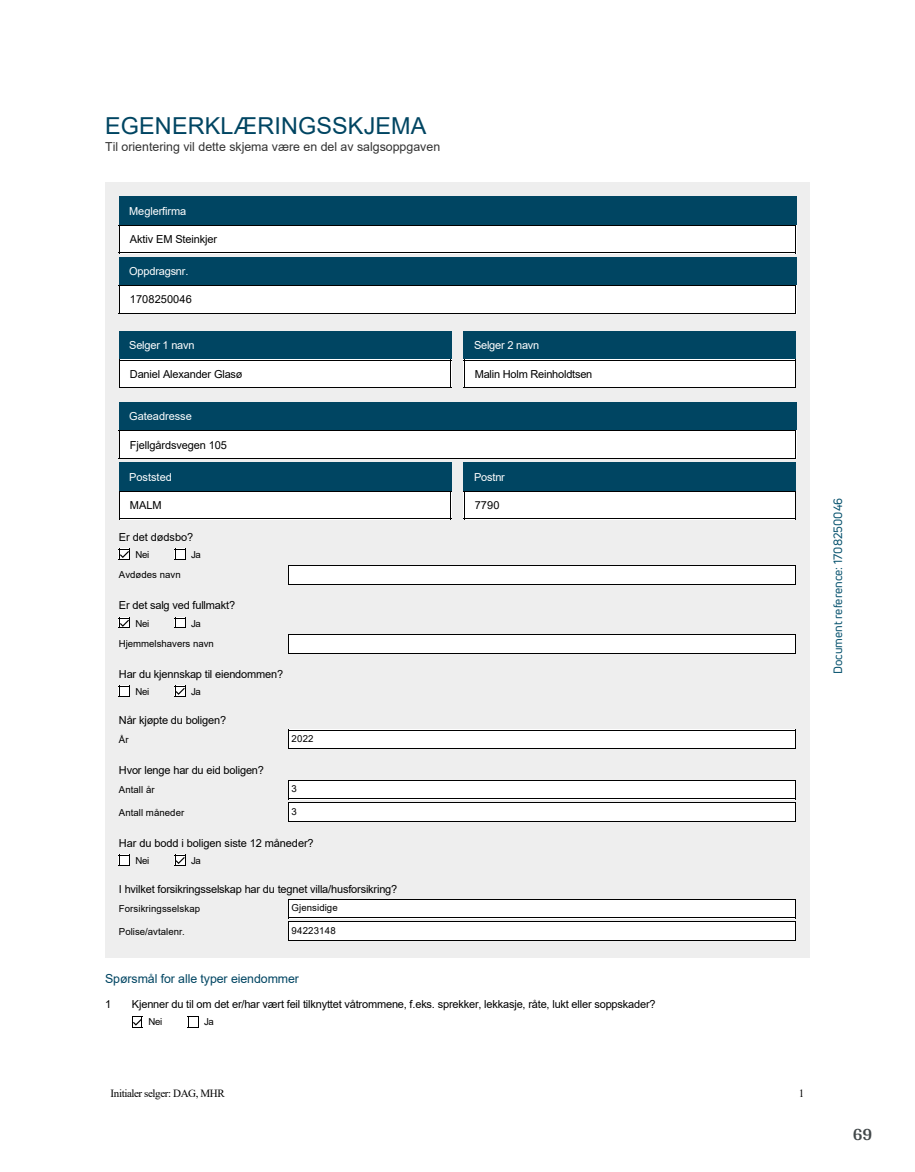
<style>
.page{position:relative;width:915px;height:1172px;background:#fff}
.page>*{position:absolute;margin:0;border:0;box-sizing:border-box;transform-origin:0 0}
.t1{font:23.4px "Arial";letter-spacing:.005em;color:#004562}
.t2{font:700 18px "Arya";color:#414749}
.t3{font:12.45px "Arial";color:#333}
.t4{font:12.45px "Arial";letter-spacing:-.005em;color:#004562}
.t5{font:11.85px "Uni Neue";color:#04506c}
.t6{font:10.95px "Arial";letter-spacing:-.015em;color:#000}
.t7{font:10.95px "Arial";letter-spacing:-.015em;color:#fff}
.t8{font:10.95px "Times New Roman";letter-spacing:-.035em;color:#000}
.t9{font:10.95px "Arial";letter-spacing:.005em;color:#000}
.t10{font:9.6px/20.7px "Arial";letter-spacing:.005em;color:#000}
</style>
<div class="page">
<div style="left:105px;top:182px;width:704px;height:776px;background:#eee"></div>
<div style="left:119px;top:196px;width:676px;height:29px;background:#004562"></div>
<div style="left:119px;top:225px;width:676px;height:28px;background:#fff"></div>
<hr style="left:119px;top:225px;width:676px;height:1px;background:#000">
<hr style="left:119px;top:252px;width:676px;height:1px;background:#000">
<svg style="left:119px;top:226px;width:1px;height:26px"></svg>
<svg style="left:795px;top:225px;width:1px;height:28px"></svg>
<div style="left:119px;top:257px;width:676px;height:28px;background:#004562"></div>
<div style="left:119px;top:285px;width:676px;height:29px;background:#fff"></div>
<hr style="left:119px;top:285px;width:676px;height:1px;background:#000">
<hr style="left:119px;top:313px;width:676px;height:1px;background:#000">
<svg style="left:119px;top:286px;width:1px;height:27px"></svg>
<svg style="left:795px;top:285px;width:1px;height:29px"></svg>
<div style="left:119px;top:331px;width:332px;height:29px;background:#004562"></div>
<div style="left:119px;top:360px;width:332px;height:28px;background:#fff"></div>
<hr style="left:119px;top:360px;width:332px;height:1px;background:#000">
<hr style="left:119px;top:387px;width:332px;height:1px;background:#000">
<svg style="left:119px;top:361px;width:1px;height:26px"></svg>
<svg style="left:450px;top:361px;width:1px;height:26px"></svg>
<div style="left:463px;top:331px;width:332px;height:29px;background:#004562"></div>
<div style="left:463px;top:360px;width:332px;height:28px;background:#fff"></div>
<hr style="left:463px;top:360px;width:332px;height:1px;background:#000">
<hr style="left:463px;top:387px;width:332px;height:1px;background:#000">
<svg style="left:795px;top:360px;width:1px;height:28px"></svg>
<div style="left:119px;top:402px;width:676px;height:29px;background:#004562"></div>
<div style="left:119px;top:431px;width:676px;height:28px;background:#fff"></div>
<hr style="left:119px;top:431px;width:676px;height:1px;background:#000">
<hr style="left:119px;top:458px;width:676px;height:1px;background:#000">
<svg style="left:119px;top:432px;width:1px;height:26px"></svg>
<svg style="left:795px;top:431px;width:1px;height:28px"></svg>
<div style="left:119px;top:462px;width:332px;height:29px;background:#004562"></div>
<div style="left:119px;top:491px;width:332px;height:28px;background:#fff"></div>
<hr style="left:119px;top:491px;width:332px;height:1px;background:#000">
<hr style="left:119px;top:519px;width:332px;height:1px;background:#000">
<svg style="left:119px;top:492px;width:1px;height:27px"></svg>
<svg style="left:450px;top:492px;width:1px;height:27px"></svg>
<div style="left:463px;top:462px;width:332px;height:29px;background:#004562"></div>
<div style="left:463px;top:491px;width:332px;height:28px;background:#fff"></div>
<hr style="left:463px;top:491px;width:332px;height:1px;background:#000">
<hr style="left:463px;top:519px;width:332px;height:1px;background:#000">
<svg style="left:795px;top:491px;width:1px;height:28px"></svg>
<div style="left:288px;top:565px;width:507px;height:20px;background:#fff"></div>
<hr style="left:288px;top:565px;width:507px;height:1px;background:#000">
<hr style="left:288px;top:584px;width:507px;height:1px;background:#000">
<svg style="left:288px;top:566px;width:1px;height:18px"></svg>
<svg style="left:795px;top:565px;width:1px;height:20px"></svg>
<div style="left:288px;top:634px;width:507px;height:19px;background:#fff"></div>
<hr style="left:288px;top:634px;width:507px;height:1px;background:#000">
<hr style="left:288px;top:653px;width:507px;height:1px;background:#000">
<svg style="left:288px;top:635px;width:1px;height:18px"></svg>
<svg style="left:795px;top:634px;width:1px;height:19px"></svg>
<div style="left:288px;top:730px;width:507px;height:19px;background:#fff"></div>
<hr style="left:288px;top:730px;width:507px;height:1px;background:#000">
<hr style="left:288px;top:748px;width:507px;height:1px;background:#000">
<svg style="left:288px;top:731px;width:1px;height:17px"></svg>
<svg style="left:795px;top:730px;width:1px;height:19px"></svg>
<div style="left:288px;top:780px;width:507px;height:19px;background:#fff"></div>
<hr style="left:288px;top:780px;width:507px;height:1px;background:#000">
<hr style="left:288px;top:798px;width:507px;height:1px;background:#000">
<div style="left:288px;top:803px;width:507px;height:19px;background:#fff"></div>
<hr style="left:288px;top:803px;width:507px;height:1px;background:#000">
<hr style="left:288px;top:821px;width:507px;height:1px;background:#000">
<svg style="left:288px;top:781px;width:1px;height:40px"></svg>
<svg style="left:795px;top:780px;width:1px;height:42px"></svg>
<div style="left:288px;top:899px;width:507px;height:19px;background:#fff"></div>
<hr style="left:288px;top:899px;width:507px;height:1px;background:#000">
<hr style="left:288px;top:917px;width:507px;height:1px;background:#000">
<div style="left:288px;top:921px;width:507px;height:20px;background:#fff"></div>
<hr style="left:288px;top:921px;width:507px;height:1px;background:#000">
<hr style="left:288px;top:940px;width:507px;height:1px;background:#000">
<svg style="left:288px;top:900px;width:1px;height:40px"></svg>
<svg style="left:795px;top:899px;width:1px;height:42px"></svg>
<svg style="left:119px;top:549px;width:11px;height:11px"></svg>
<svg style="left:175px;top:549px;width:11px;height:11px"></svg>
<svg style="left:119px;top:618px;width:11px;height:10px"></svg>
<svg style="left:175px;top:618px;width:11px;height:10px"></svg>
<svg style="left:119px;top:686px;width:11px;height:11px"></svg>
<svg style="left:175px;top:686px;width:11px;height:11px"></svg>
<svg style="left:119px;top:855px;width:11px;height:11px"></svg>
<svg style="left:175px;top:855px;width:11px;height:11px"></svg>
<svg style="left:132px;top:1016px;width:10px;height:12px"></svg>
<svg style="left:188px;top:1016px;width:11px;height:12px"></svg>
<h1 class="t1" style="left:105px;top:109px;width:323px">EGENERKLÆRINGSSKJEMA</h1>
<p class="t3" style="left:105px;top:138px;width:336px">Til orientering vil dette skjema være en del av salgsoppgaven</p>
<p class="t7" style="left:129px;top:203px;width:59px">Meglerfirma</p>
<p class="t6" style="left:130px;top:231px;width:89px">Aktiv EM Steinkjer</p>
<p class="t7" style="left:129px;top:264px;width:61px">Oppdragsnr.</p>
<p class="t9" style="left:130px;top:292px;width:63px">1708250046</p>
<p class="t7" style="left:129px;top:338px;width:67px">Selger 1 navn</p>
<p class="t6" style="left:130px;top:366px;width:114px">Daniel Alexander Glasø</p>
<p class="t7" style="left:129px;top:409px;width:64px">Gateadresse</p>
<p class="t6" style="left:130px;top:437px;width:98px">Fjellgårdsvegen 105</p>
<p class="t7" style="left:129px;top:469px;width:44px">Poststed</p>
<p class="t6" style="left:130px;top:498px;width:33px">MALM</p>
<p class="t7" style="left:474px;top:338px;width:67px">Selger 2 navn</p>
<p class="t6" style="left:474px;top:366px;width:119px">Malin Holm Reinholdtsen</p>
<p class="t7" style="left:474px;top:469px;width:32px">Postnr</p>
<p class="t6" style="left:474px;top:498px;width:26px">7790</p>
<p class="t6" style="left:119px;top:529px;width:76px">Er det dødsbo?</p>
<p class="t10" style="left:135px;top:544px;width:15px">Nei</p>
<p class="t10" style="left:191px;top:544px;width:11px">Ja</p>
<p class="t10" style="left:119px;top:565px;width:63px">Avdødes navn</p>
<p class="t6" style="left:119px;top:598px;width:118px">Er det salg ved fullmakt?</p>
<p class="t10" style="left:135px;top:613px;width:15px">Nei</p>
<p class="t10" style="left:119px;top:613px;width:96px;text-indent:72px">Ja<br>Hjemmelshavers navn</p>
<p class="t6" style="left:119px;top:667px;width:166px">Har du kjennskap til eiendommen?</p>
<p class="t10" style="left:135px;top:681px;width:15px">Nei</p>
<p class="t10" style="left:191px;top:681px;width:11px">Ja</p>
<p class="t6" style="left:119px;top:712px;width:109px">Når kjøpte du boligen?</p>
<p class="t10" style="left:119px;top:729px;width:11px">År</p>
<p class="t10" style="left:291px;top:728px;width:23px">2022</p>
<p class="t6" style="left:119px;top:762px;width:146px">Hvor lenge har du eid boligen?</p>
<p class="t10" style="left:119px;top:779px;width:37px">Antall år</p>
<p class="t10" style="left:291px;top:778px;width:7px">3</p>
<p class="t10" style="left:119px;top:802px;width:67px">Antall måneder</p>
<p class="t10" style="left:291px;top:801px;width:7px">3</p>
<p class="t6" style="left:119px;top:835px;width:196px">Har du bodd i boligen siste 12 måneder?</p>
<p class="t10" style="left:135px;top:850px;width:15px">Nei</p>
<p class="t10" style="left:191px;top:850px;width:11px">Ja</p>
<p class="t6" style="left:119px;top:881px;width:280px">I hvilket forsikringsselskap har du tegnet villa/husforsikring?</p>
<p class="t10" style="left:119px;top:898px;width:83px">Forsikringsselskap</p>
<p class="t10" style="left:291px;top:897px;width:48px">Gjensidige</p>
<p class="t10" style="left:119px;top:921px;width:68px">Polise/avtalenr.</p>
<p class="t10" style="left:291px;top:920px;width:46px">94223148</p>
<p class="t4" style="left:105px;top:970px;width:195px">Spørsmål for alle typer eiendommer</p>
<p class="t6" style="left:105px;top:997px;width:8px">1</p>
<p class="t6" style="left:132px;top:997px;width:525px">Kjenner du til om det er/har vært feil tilknyttet våtrommene, f.eks. sprekker, lekkasje, råte, lukt eller soppskader?</p>
<p class="t10" style="left:148px;top:1012px;width:15px">Nei</p>
<p class="t10" style="left:204px;top:1012px;width:11px">Ja</p>
<p class="t8" style="left:111px;top:1085px;width:116px">Initialer selger: DAG, MHR</p>
<p class="t8" style="left:798px;top:1085px;width:7px">1</p>
<p class="t5" style="left:829px;top:674px;width:178px;rotate:-90deg">Document reference: 1708250046</p>
<h2 class="t2" style="left:852px;top:1123px;width:21px">69</h2>
</div>
